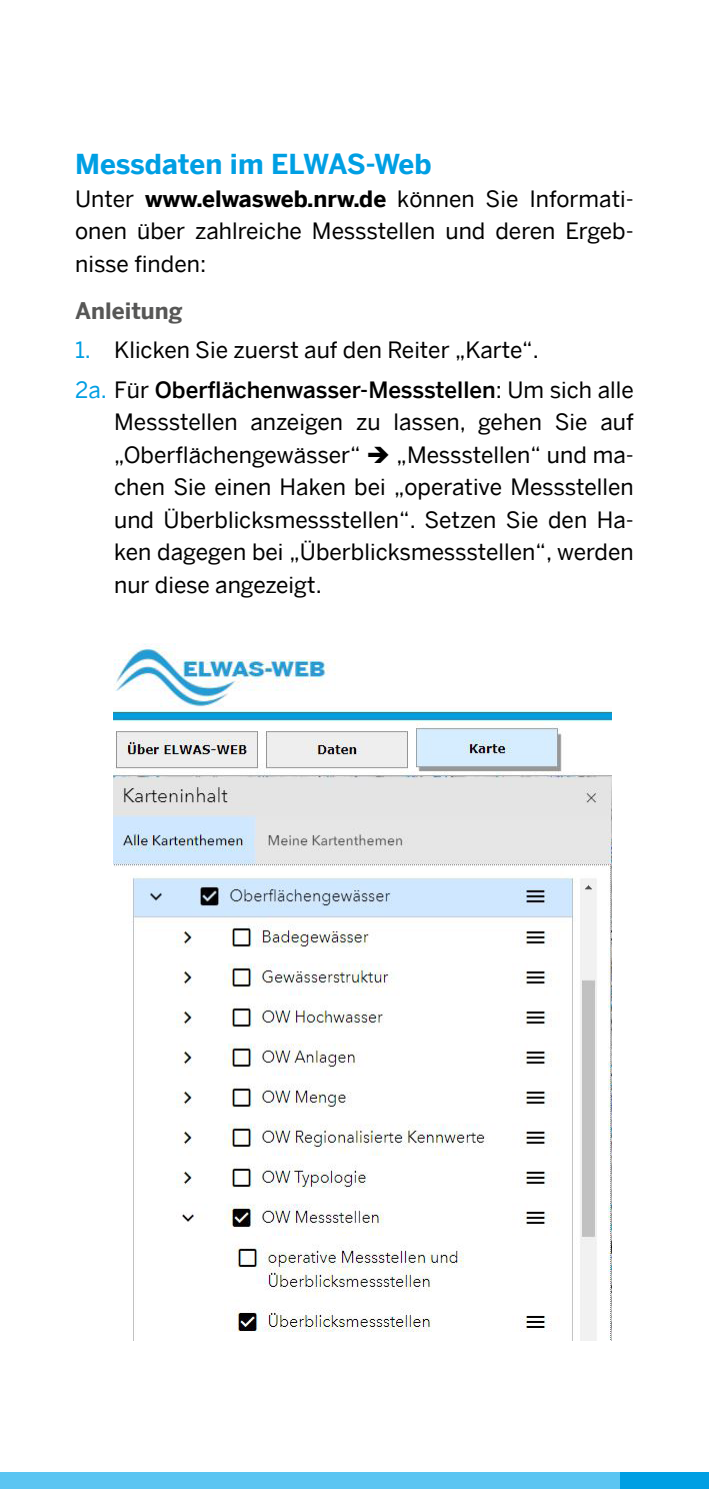
<style>
.page{position:relative;width:709px;height:1489px;background:#fff}
.page>*{position:absolute;margin:0;border:0;box-sizing:border-box;transform-origin:0 0}
.Zwischenüberschrift{font:700 27.5px "Benton Sans";color:#009fe3}
.Nummerierung{font:22.5px/32.5px "Benton Sans";color:#000;text-align:justify}
.Fließtext_9pt{font:22.5px/32.5px "Benton Sans";color:#000;text-align:justify}
.Hervorhebung{font:700 22.5px "Benton Sans";color:#575756}
.s1{font-weight:700}
.s2{color:#009fe3}
.s3{font-weight:500}
</style>
<div class="page">
<div style="left:0;top:1472px;width:622px;height:16px;background:#5bc5f2"></div>
<div style="left:620px;top:1472px;width:89px;height:16px;background:#009fe3"></div>
<img style="left:113px;top:643px;width:499px;height:696px">
<h3 class="Zwischenüberschrift" style="left:75px;top:148px;width:358px">Messdaten im ELWAS-Web</h3>
<p class="Fließtext_9pt" style="left:75px;top:182px;width:560px">Unter <span class="s1">www.elwasweb.nrw.de</span> können Sie Informati&shy;onen über zahlreiche Messstellen und deren Ergeb&shy;nisse finden:</p>
<p class="Hervorhebung" style="left:75px;top:297px;width:109px">Anleitung</p>
<p class="Nummerierung" style="left:75px;top:333px;width:465px"><span class="s2">1.</span> Klicken Sie zuerst auf den Reiter „Karte“.</p>
<p class="Nummerierung" style="left:114px;top:373px;width:521px;text-indent:-39px"><span class="s2">2a.</span> Für <span class="s3">Oberflächenwasser-Messstellen</span>: Um sich alle Messstellen anzeigen zu lassen, gehen Sie auf „Oberflächengewässer“ ➔ „Messstellen“ und ma&shy;chen Sie einen Haken bei „operative Messstellen und Überblicksmessstellen“. Setzen Sie den Ha&shy;ken dagegen bei „Überblicksmessstellen“, werden nur diese angezeigt.</p>
</div>
